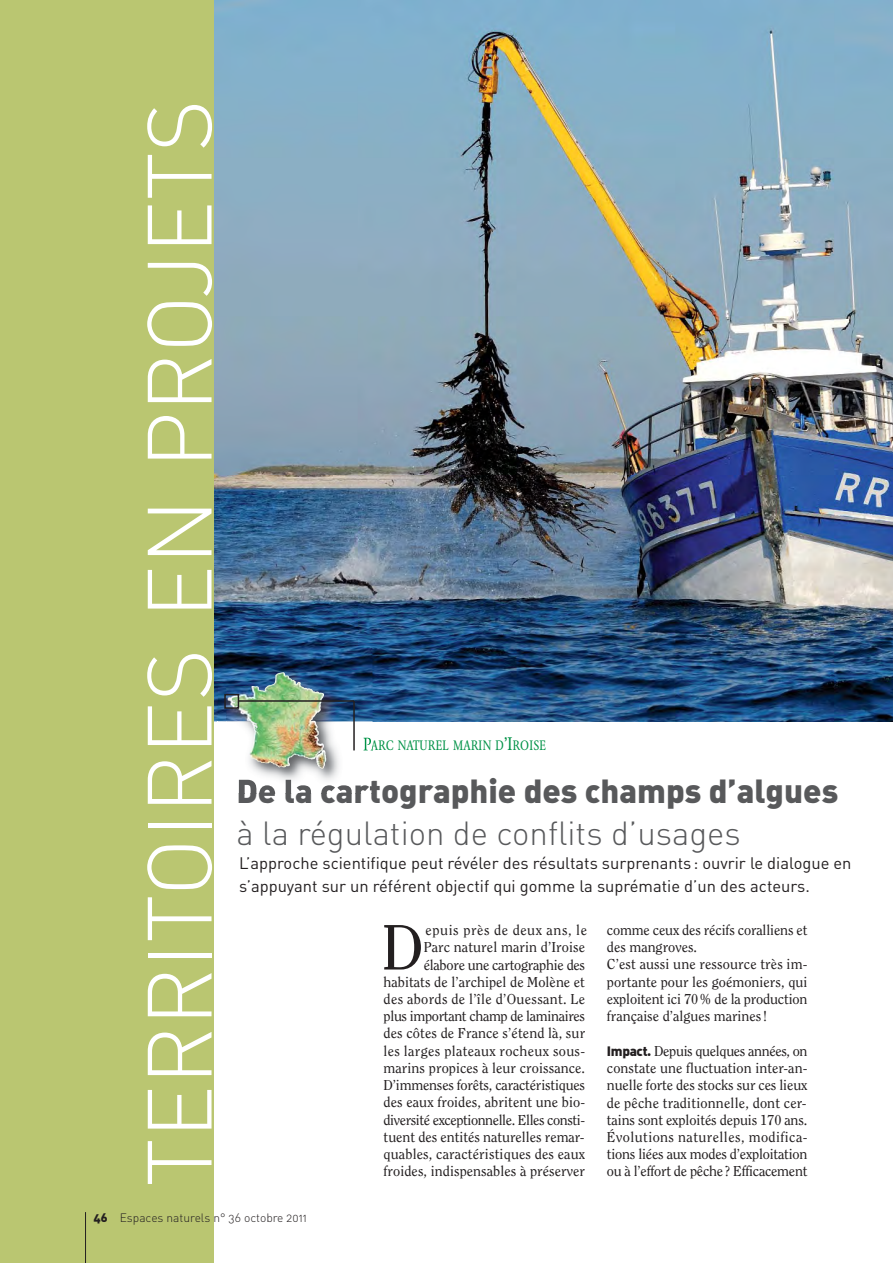
<style>
.page{position:relative;width:893px;height:1263px;background:#fff}
.page>*{position:absolute;margin:0;border:0;box-sizing:border-box;transform-origin:0 0}
.t1{font:89.55px "DIN Light Alternate";color:#fff}
.t2{font:63.45px "Clearface";color:#231f20}
.t3{font:33px "DIN Black Alternate";color:#58595b}
.t4{font:300 33px "DIN";color:#58595b}
.t5{font:16.5px/22.5px "DIN Regular Alternate";color:#231f20}
.t6{font:14.25px/17.2px "Clearface";letter-spacing:.005em;color:#231f20;text-align:right}
.t7{font:condensed 13.5px "Garamond BE";color:#009247}
.t8{font:12px "DIN Light Alternate";color:#231f20}
.s1{font-family:"DIN Black Alternate"}
.s2{font-size:18px}
.s3{font-family:"DIN Black Alternate";font-size:13.5px}
</style>
<div class="page">
<img style="left:214px;top:0;width:678px;height:721px">
<img style="left:214px;top:646px;width:158px;height:147px">
<img style="left:239px;top:780px;width:133px;height:13px">
<svg style="left:363px;top:738px;width:9px;height:13px"></svg>
<img style="left:244px;top:699px;width:82px;height:70px">
<svg style="left:218px;top:721px;width:8px;height:7px"></svg>
<img style="left:218px;top:687px;width:8px;height:34px">
<img style="left:226px;top:687px;width:32px;height:41px">
<svg style="left:227px;top:697px;width:9px;height:9px"></svg>
<div style="left:224px;top:694px;width:15px;height:15px;border:2px solid #231f20"></div>
<hr style="left:238px;top:700px;width:116px;height:2px;background:#231f20">
<hr style="left:353px;top:701px;width:2px;height:49px;background:#231f20">
<div style="left:0;top:0;width:214px;height:1263px;background:#bac671"></div>
<hr style="left:85px;top:1212px;width:1px;height:51px;background:#231f20">
<h1 class="t1" style="left:148px;top:1187px;width:1088px;rotate:-90deg">TERRITOIRES EN PROJETS</h1>
<p class="t8" style="left:93px;top:1213px;width:215px"><span class="s1">46</span> Espaces naturels n° 36 octobre 2011</p>
<p class="t7" style="left:363px;top:740px;width:184px"><span class="s2">P</span>ARC NATUREL MARIN D<span class="s2">’I</span>ROISE</p>
<h3 class="t3" style="left:236px;top:780px;width:603px">De la cartographie des champs d’algues</h3>
<h3 class="t4" style="left:236px;top:822px;width:506px">à la régulation de conflits d’usages</h3>
<p class="t5" style="left:239px;top:854px;width:613px">L’approche scientifique peut révéler des résultats surprenants : ouvrir le dialogue en s’appuyant sur un référent objectif qui gomme la suprématie d’un des acteurs.</p>
<p class="t6" style="left:383px;top:922px;width:205px">epuis près de deux ans, le<br>Parc naturel marin d’Iroise élabore une cartographie des habitats de l’archipel de Molène et des abords de l’île d’Ouessant. Le plus important champ de laminaires des côtes de France s’étend là, sur les larges plateaux rocheux sous&shy;marins propices à leur croissance.<br>D’immenses forêts, caractéristiques des eaux froides, abritent une bio&shy;diversité exceptionnelle. Elles consti&shy;tuent des entités naturelles remar&shy;quables, caractéristiques des eaux froides, indispensables à préserver</p>
<p class="t6" style="left:607px;top:922px;width:202px;text-align:left">comme ceux des récifs coralliens et des mangroves.<br>C’est aussi une ressource très im&shy;portante pour les goémoniers, qui exploitent ici 70% de la production française d’algues marines !</p>
<h2 class="t2" style="left:381px;top:921px;width:44px">D</h2>
<p class="t6" style="left:607px;top:1043px;width:202px;text-align:justify"><span class="s3">Impact.</span> Depuis quelques années, on constate une fluctuation inter-an&shy;nuelle forte des stocks sur ces lieux de pêche traditionnelle, dont cer&shy;tains sont exploités depuis 170 ans.<br>Évolutions naturelles, modifica&shy;tions liées aux modes d’exploitation ou à l’effort de pêche? Efficacement</p>
</div>
